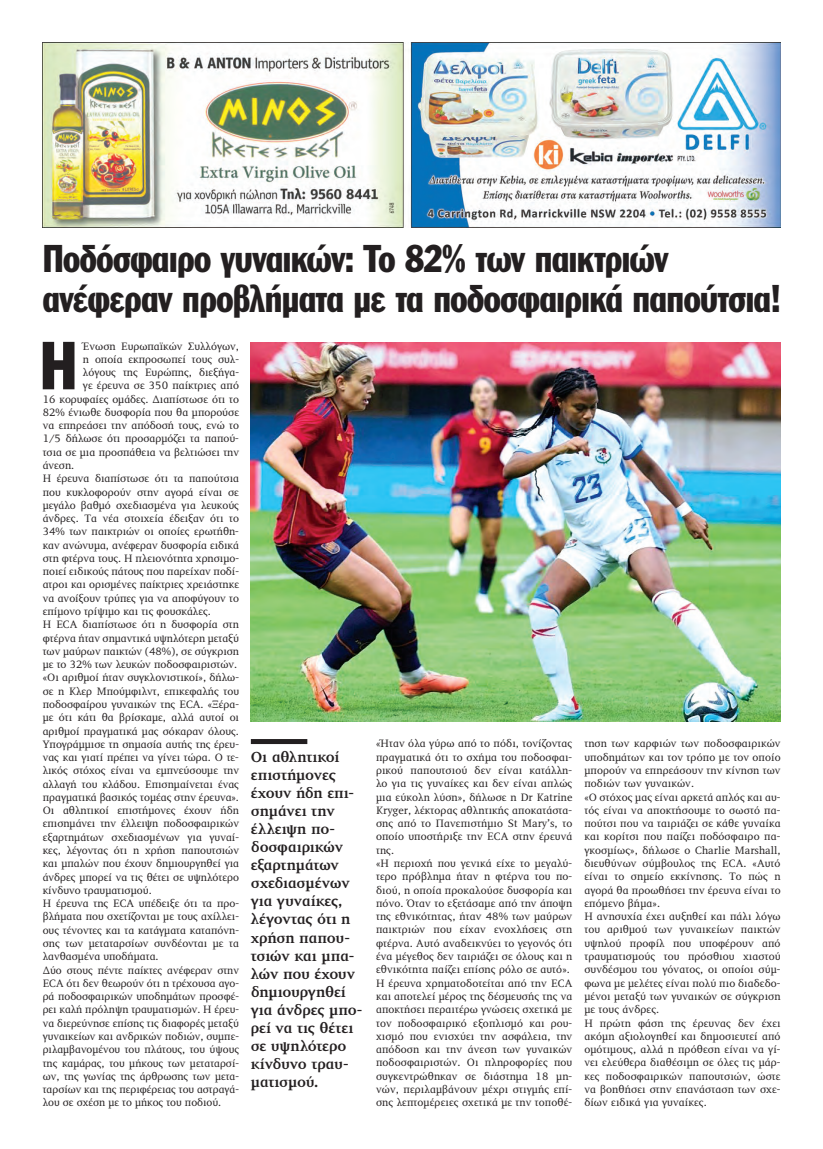
<style>
.page{position:relative;width:823px;height:1149px;background:#fff}
.page>*{position:absolute;margin:0;border:0;box-sizing:border-box;transform-origin:0 0}
.t1{font:66.6px "Franklin Gothic Greek Cond";color:#231f20}
.t2{font:38px/40px "Franklin Gothic Greek Cond";letter-spacing:-.015em;color:#231f20}
.t3{font:700 15px/18px "PF Diplomat";letter-spacing:-.015em;color:#231f20}
.t4{font:11px/13.3px "PF Diplomat";color:#231f20}
</style>
<div class="page">
<img style="left:43px;top:43px;width:737px;height:185px">
<div style="left:251px;top:738px;width:56px;height:5px;background:#231f20"></div>
<img style="left:251px;top:342px;width:529px;height:379px">
<h2 class="t2" style="left:43px;top:239px;width:740px">Ποδόσφαιρο γυναικών: Το 82% των παικτριών ανέφεραν προβλήματα με τα ποδοσφαιρικά παπούτσια!</h2>
<h1 class="t1" style="left:40px;top:328px;width:39px">Η</h1>
<p class="t4" style="left:83px;top:339px;width:157px">Ένωση Ευρωπαϊκών Συλλόγων,</p>
<p class="t4" style="left:83px;top:353px;width:157px">η οποία εκπροσωπεί τους συλ-</p>
<p class="t4" style="left:83px;top:366px;width:157px">λόγους της Ευρώπης, διεξήγα-</p>
<p class="t4" style="left:83px;top:379px;width:157px">γε έρευνα σε 350 παίκτριες από</p>
<p class="t4" style="left:43px;top:392px;width:198px">16 κορυφαίες ομάδες. Διαπίστωσε ότι το</p>
<p class="t4" style="left:43px;top:405px;width:198px">82% ένιωθε δυσφορία που θα μπορούσε</p>
<p class="t4" style="left:43px;top:419px;width:198px">να επηρεάσει την απόδοσή τους, ενώ το</p>
<p class="t4" style="left:43px;top:432px;width:198px">1/5 δήλωσε ότι προσαρμόζει τα παπού-</p>
<p class="t4" style="left:43px;top:445px;width:198px">τσια σε μια προσπάθεια να βελτιώσει την</p>
<p class="t4" style="left:43px;top:459px;width:33px">άνεση.</p>
<p class="t4" style="left:43px;top:472px;width:198px">Η έρευνα διαπίστωσε ότι τα παπούτσια</p>
<p class="t4" style="left:43px;top:485px;width:198px">που κυκλοφορούν στην αγορά είναι σε</p>
<p class="t4" style="left:43px;top:498px;width:198px">μεγάλο βαθμό σχεδιασμένα για λευκούς</p>
<p class="t4" style="left:43px;top:512px;width:198px">άνδρες. Τα νέα στοιχεία έδειξαν ότι το</p>
<p class="t4" style="left:43px;top:525px;width:198px">34% των παικτριών οι οποίες ερωτήθη-</p>
<p class="t4" style="left:43px;top:538px;width:198px">καν ανώνυμα, ανέφεραν δυσφορία ειδικά</p>
<p class="t4" style="left:43px;top:551px;width:198px">στη φτέρνα τους. Η πλειονότητα χρησιμο-</p>
<p class="t4" style="left:43px;top:565px;width:198px">ποιεί ειδικούς πάτους που παρείχαν ποδί-</p>
<p class="t4" style="left:43px;top:578px;width:198px">ατροι και ορισμένες παίκτριες χρειάστηκε</p>
<p class="t4" style="left:43px;top:591px;width:198px">να ανοίξουν τρύπες για να αποφύγουν το</p>
<p class="t4" style="left:43px;top:604px;width:169px">επίμονο τρίψιμο και τις φουσκάλες.</p>
<p class="t4" style="left:43px;top:618px;width:198px">Η ECA διαπίστωσε ότι η δυσφορία στη</p>
<p class="t4" style="left:43px;top:631px;width:198px">φτέρνα ήταν σημαντικά υψηλότερη μεταξύ</p>
<p class="t4" style="left:43px;top:644px;width:198px">των μαύρων παικτών (48%), σε σύγκριση</p>
<p class="t4" style="left:43px;top:658px;width:196px">με το 32% των λευκών ποδοσφαιριστών.</p>
<p class="t4" style="left:43px;top:671px;width:198px">«Οι αριθμοί ήταν συγκλονιστικοί», δήλω-</p>
<p class="t4" style="left:43px;top:684px;width:198px">σε η Κλερ Μπούμφιλντ, επικεφαλής του</p>
<p class="t4" style="left:43px;top:697px;width:198px">ποδοσφαίρου γυναικών της ECA. «Ξέρα-</p>
<p class="t4" style="left:43px;top:711px;width:198px">με ότι κάτι θα βρίσκαμε, αλλά αυτοί οι</p>
<p class="t4" style="left:43px;top:724px;width:198px">αριθμοί πραγματικά μας σόκαραν όλους.</p>
<p class="t4" style="left:43px;top:737px;width:198px">Υπογράμμισε τη σημασία αυτής της έρευ-</p>
<p class="t4" style="left:43px;top:750px;width:198px">νας και γιατί πρέπει να γίνει τώρα. Ο τε-</p>
<p class="t4" style="left:43px;top:764px;width:198px">λικός στόχος είναι να εμπνεύσουμε την</p>
<p class="t4" style="left:43px;top:777px;width:198px">αλλαγή του κλάδου. Επισημαίνεται ένας</p>
<p class="t4" style="left:43px;top:790px;width:198px">πραγματικά βασικός τομέας στην έρευνα».</p>
<p class="t4" style="left:43px;top:803px;width:198px">Οι αθλητικοί επιστήμονες έχουν ήδη</p>
<p class="t4" style="left:43px;top:817px;width:198px">επισημάνει την έλλειψη ποδοσφαιρικών</p>
<p class="t4" style="left:43px;top:830px;width:198px">εξαρτημάτων σχεδιασμένων για γυναί-</p>
<p class="t4" style="left:43px;top:843px;width:198px">κες, λέγοντας ότι η χρήση παπουτσιών</p>
<p class="t4" style="left:43px;top:857px;width:198px">και μπαλών που έχουν δημιουργηθεί για</p>
<p class="t4" style="left:43px;top:870px;width:198px">άνδρες μπορεί να τις θέτει σε υψηλότερο</p>
<p class="t4" style="left:43px;top:883px;width:110px">κίνδυνο τραυματισμού.</p>
<p class="t4" style="left:43px;top:896px;width:198px">Η έρευνα της ECA υπέδειξε ότι τα προ-</p>
<p class="t4" style="left:43px;top:910px;width:198px">βλήματα που σχετίζονται με τους αχίλλει-</p>
<p class="t4" style="left:43px;top:923px;width:198px">ους τένοντες και τα κατάγματα καταπόνη-</p>
<p class="t4" style="left:43px;top:936px;width:198px">σης των μεταταρσίων συνδέονται με τα</p>
<p class="t4" style="left:43px;top:949px;width:117px">λανθασμένα υποδήματα.</p>
<p class="t4" style="left:43px;top:963px;width:198px">Δύο στους πέντε παίκτες ανέφεραν στην</p>
<p class="t4" style="left:43px;top:976px;width:198px">ECA ότι δεν θεωρούν ότι η τρέχουσα αγο-</p>
<p class="t4" style="left:43px;top:989px;width:198px">ρά ποδοσφαιρικών υποδημάτων προσφέ-</p>
<p class="t4" style="left:43px;top:1003px;width:198px">ρει καλή πρόληψη τραυματισμών. Η έρευ-</p>
<p class="t4" style="left:43px;top:1016px;width:198px">να διερεύνησε επίσης τις διαφορές μεταξύ</p>
<p class="t4" style="left:43px;top:1029px;width:198px">γυναικείων και ανδρικών ποδιών, συμπε-</p>
<p class="t4" style="left:43px;top:1042px;width:198px">ριλαμβανομένου του πλάτους, του ύψους</p>
<p class="t4" style="left:43px;top:1056px;width:198px">της καμάρας, του μήκους των μεταταρσί-</p>
<p class="t4" style="left:43px;top:1069px;width:198px">ων, της γωνίας της άρθρωσης των μετα-</p>
<p class="t4" style="left:43px;top:1082px;width:198px">ταρσίων και της περιφέρειας του αστραγά-</p>
<p class="t4" style="left:43px;top:1095px;width:180px">λου σε σχέση με το μήκος του ποδιού.</p>
<p class="t4" style="left:376px;top:737px;width:198px">«Ήταν όλα γύρω από το πόδι, τονίζοντας πραγματικά ότι το σχήμα του ποδοσφαι&shy;ρικού παπουτσιού δεν είναι κατάλλη&shy;λο για τις γυναίκες και δεν είναι απλώς μια εύκολη λύση», δήλωσε η Dr Katrine Kryger, λέκτορας αθλητικής αποκατάστα&shy;σης από το Πανεπιστήμιο St Mary’s, το οποίο υποστήριξε την ECA στην έρευνά της.<br>«Η περιοχή που γενικά είχε το μεγαλύ&shy;τερο πρόβλημα ήταν η φτέρνα του πο&shy;διού, η οποία προκαλούσε δυσφορία και πόνο. Όταν το εξετάσαμε από την άποψη της εθνικότητας, ήταν 48% των μαύρων παικτριών που είχαν ενοχλήσεις στη φτέρνα. Αυτό αναδεικνύει το γεγονός ότι ένα μέγεθος δεν ταιριάζει σε όλους και η εθνικότητα παίζει επίσης ρόλο σε αυτό».<br>Η έρευνα χρηματοδοτείται από την ECA και αποτελεί μέρος της δέσμευσής της να αποκτήσει περαιτέρω γνώσεις σχετικά με τον ποδοσφαιρικό εξοπλισμό και ρου&shy;χισμό που ενισχύει την ασφάλεια, την απόδοση και την άνεση των γυναικών ποδοσφαιριστών. Οι πληροφορίες που συγκεντρώθηκαν σε διάστημα 18 μη&shy;νών, περιλαμβάνουν μέχρι στιγμής επί&shy;σης λεπτομέρειες σχετικά με την τοποθέ-</p>
<p class="t3" style="left:251px;top:748px;width:113px">Οι αθλητικοί επιστήμονες έχουν ήδη επι&shy;σημάνει την έλλειψη πο&shy;δοσφαιρικών εξαρτημάτων σχεδιασμένων για γυναίκες, λέγοντας ότι η χρήση παπου&shy;τσιών και μπα&shy;λών που έχουν δημιουργηθεί για άνδρες μπο&shy;ρεί να τις θέτει σε υψηλότερο κίνδυνο τραυ&shy;ματισμού.</p>
<p class="t4" style="left:584px;top:737px;width:198px">τηση των καρφιών των ποδοσφαιρικών υποδημάτων και τον τρόπο με τον οποίο μπορούν να επηρεάσουν την κίνηση των ποδιών των γυναικών.<br>«Ο στόχος μας είναι αρκετά απλός και αυ&shy;τός είναι να αποκτήσουμε το σωστό πα&shy;πούτσι που να ταιριάζει σε κάθε γυναίκα και κορίτσι που παίζει ποδόσφαιρο πα&shy;γκοσμίως», δήλωσε ο Charlie Marshall, διευθύνων σύμβουλος της ECA. «Αυτό είναι το σημείο εκκίνησης. Το πώς η αγορά θα προωθήσει την έρευνα είναι το επόμενο βήμα».<br>Η ανησυχία έχει αυξηθεί και πάλι λόγω του αριθμού των γυναικείων παικτών υψηλού προφίλ που υποφέρουν από τραυματισμούς του πρόσθιου χιαστού συνδέσμου του γόνατος, οι οποίοι σύμ&shy;φωνα με μελέτες είναι πολύ πιο διαδεδο&shy;μένοι μεταξύ των γυναικών σε σύγκριση με τους άνδρες.<br>Η πρώτη φάση της έρευνας δεν έχει ακόμη αξιολογηθεί και δημοσιευτεί από ομότιμους, αλλά η πρόθεση είναι να γί&shy;νει ελεύθερα διαθέσιμη σε όλες τις μάρ&shy;κες ποδοσφαιρικών παπουτσιών, ώστε να βοηθήσει στην επανάσταση των σχε&shy;δίων ειδικά για γυναίκες.</p>
</div>
